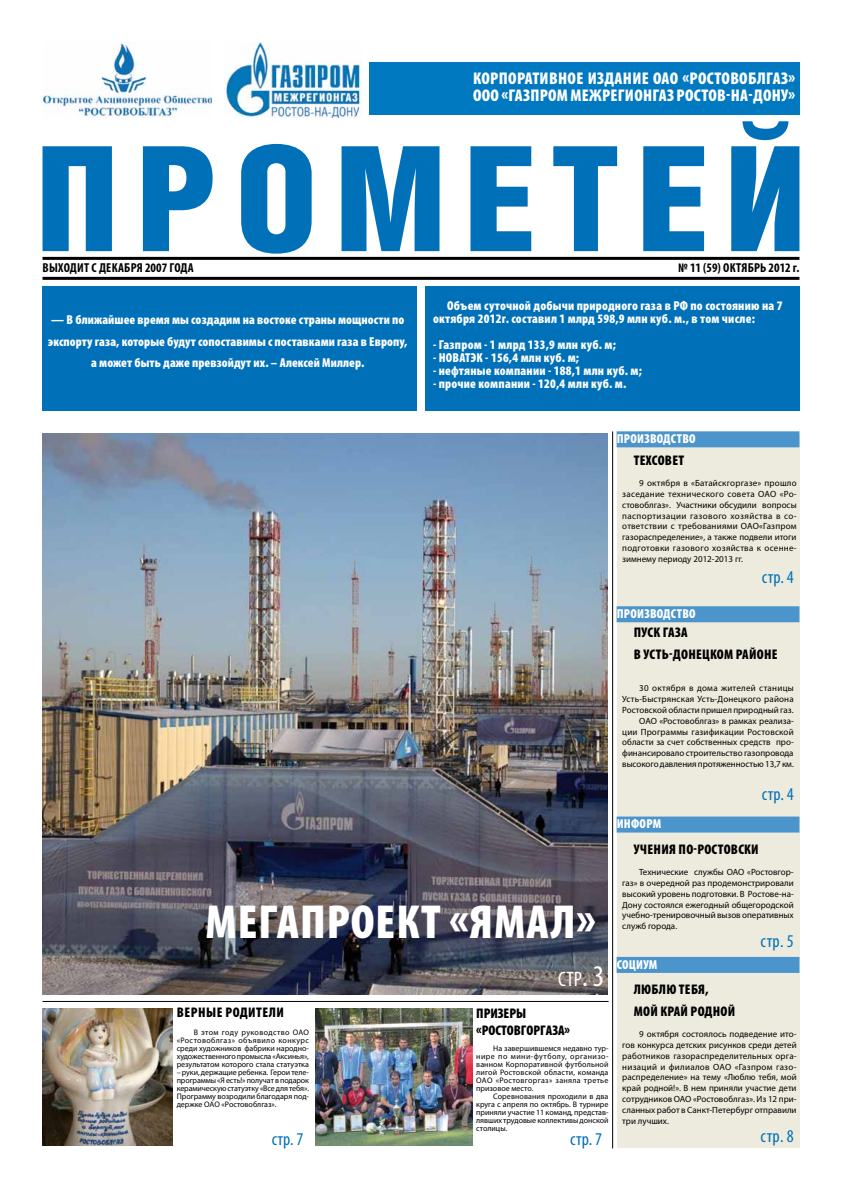
<style>
.page{position:relative;width:842px;height:1191px;background:#fff}
.page>*{position:absolute;margin:0;border:0;box-sizing:border-box;transform-origin:0 0}
.t1{font:900 condensed 48px "Myriad Pro";color:#fff}
.t2{font:condensed 21px "Myriad Pro";color:#fff}
.t3{font:condensed 18px "Myriad Pro";letter-spacing:.015em;color:#0071b9}
.t4{font:900 condensed 17px/17px "Myriad Pro";letter-spacing:.035em;color:#fff;text-align:right}
.t5{font:900 condensed 14px/21.6px "Myriad Pro";letter-spacing:.035em;color:#000}
.t6{font:900 condensed 14px/17px "Myriad Pro";letter-spacing:.015em;color:#000}
.t7{font:900 condensed 13px/21.6px "Myriad Pro";letter-spacing:.01em;color:#fff;text-align:center}
.t8{font:700 condensed 13px "Myriad Pro";letter-spacing:.02em;color:#000}
.t9{font:9px/10.8px "Myriad Pro";color:#000;text-align:justify}
.t10{font:8px/8px "Myriad Pro";color:#000;text-align:justify}
.s1{font-size:30px}
</style>
<div class="page">
<div style="left:425px;top:287px;width:375px;height:124px;background:#0071b9"></div>
<div style="left:43px;top:287px;width:374px;height:124px;background:#0071b9"></div>
<hr style="left:43px;top:257px;width:756px;height:3px;background:#000">
<hr style="left:43px;top:277px;width:756px;height:3px;background:#000">
<div style="left:617px;top:434px;width:182px;height:714px;background:#edebdd"></div>
<div style="left:617px;top:431px;width:182px;height:16px;background:#4b95cc"></div>
<div style="left:617px;top:606px;width:182px;height:16px;background:#4b95cc"></div>
<div style="left:617px;top:816px;width:182px;height:16px;background:#4b95cc"></div>
<div style="left:617px;top:957px;width:182px;height:16px;background:#4b95cc"></div>
<hr style="left:612px;top:431px;width:1px;height:717px;background:#000">
<hr style="left:43px;top:1001px;width:566px;height:1px;background:#000">
<img style="left:43px;top:433px;width:564px;height:561px">
<img style="left:43px;top:1009px;width:129px;height:136px">
<div style="left:369px;top:63px;width:430px;height:52px;background:#0079c1"></div>
<svg style="left:43px;top:121px;width:756px;height:133px"></svg>
<img style="left:225px;top:43px;width:137px;height:74px">
<img style="left:43px;top:43px;width:169px;height:74px">
<img style="left:315px;top:1009px;width:158px;height:136px">
<h3 class="t4" style="left:473px;top:71px;width:323px">ВОБЛГАЗ»<br>ООО «Газпром межрегионгаз Ростов-на-Дону»</h3>
<h3 class="t4" style="left:473px;top:71px;width:226px">Корпоративное издание ОАО «РОСТО</h3>
<h3 class="t8" style="left:43px;top:260px;width:153px">ВЫХОДИТ С ДЕКАБРЯ 2007 ГОДА</h3>
<h3 class="t8" style="left:678px;top:260px;width:123px">№ 11 (59) октябрь 2012 г.</h3>
<h3 class="t7" style="left:48px;top:309px;width:361px">— В ближайшее время мы создадим на востоке страны мощности по экспорту газа, которые будут сопоставимы с поставками газа в Европу, а может быть даже превзойдут их. – Алексей Миллер.</h3>
<h3 class="t7" style="left:433px;top:300px;width:351px;line-height:13px;text-align:left">Объем суточной добычи природного газа в РФ по состоянию на 7 октября 2012г. составил 1 млрд 598,9 млн куб. м., в том числе:</h3>
<h3 class="t7" style="left:433px;top:334px;width:184px">- Газпром - 1 млрд 133,9 млн куб. м;</h3>
<h3 class="t7" style="left:433px;top:347px;width:148px">- НО ВАТЭК - 156,4 млн куб. м;</h3>
<h3 class="t7" style="left:433px;top:360px;width:210px">- нефтяные компании - 188,1 млн куб. м;</h3>
<h3 class="t7" style="left:433px;top:373px;width:195px">- прочие компании - 120,4 млн куб. м.</h3>
<h1 class="t1" style="left:205px;top:895px;width:291px">Мегап роект «Ямал</h1>
<h1 class="t1" style="left:577px;top:895px;width:20px">»</h1>
<h2 class="t2" style="left:558px;top:966px;width:48px">стр<span class="s1">. 3</span></h2>
<h3 class="t5" style="left:177px;top:1001px;width:109px">Верные родител и</h3>
<p class="t10" style="left:177px;top:1028px;width:134px;text-indent:17px">В этом году руководство ОАО «Ростовоблгаз» объявило конкурс среди художников фабрики народно&shy;художественного промысла «Аксинья», результатом которого стала статуэтка</p>
<p class="t10" style="left:177px;top:1068px;width:134px">– руки, держащие ребенка. Герои теле&shy;программы «Я есть!» получат в подарок керамическую статуэтку «Все для тебя».<br>Программу возродили благодаря под&shy;держке ОАО «Ростовоблгаз».</p>
<h3 class="t6" style="left:476px;top:1005px;width:95px">Призеры «Ростовгоргаза»</h3>
<p class="t10" style="left:476px;top:1044px;width:134px;text-indent:17px">На завершившемся недавно тур&shy;нире по мини-футболу, организо&shy;ванном Корпоративной футбольной лигой Ростовской области, команда ОАО «Ростовгоргаз» заняла третье призовое место.</p>
<p class="t10" style="left:476px;top:1092px;width:134px;text-indent:17px">Соревнования проходили в два круга с апреля по октябрь. В турнире приняли участие 11 команд, представ&shy;лявших трудовые коллективы донской столицы.</p>
<h3 class="t3" style="left:272px;top:1128px;width:33px">стр. 7</h3>
<h3 class="t3" style="left:570px;top:1128px;width:33px">стр. 7</h3>
<h3 class="t7" style="left:617px;top:428px;width:80px">производство</h3>
<h3 class="t5" style="left:634px;top:449px;width:52px">Техсовет</h3>
<p class="t9" style="left:622px;top:477px;width:176px;text-indent:17px">9 октября в «Батайскгоргазе» прошло заседание технического совета ОАО «Ро&shy;стовоблгаз». Участники обсудили вопросы паспортизации газового хозяйства в со&shy;ответствии с требованиями ОАО«Газпром газораспределение», а также подвели итоги подготовки газового хозяйства к осенне&shy;зимнему периоду 2012-2013 гг.</p>
<h3 class="t3" style="left:762px;top:566px;width:33px">стр. 4</h3>
<h3 class="t7" style="left:617px;top:603px;width:80px">производство</h3>
<h3 class="t5" style="left:634px;top:622px;width:144px">Пуск газа<br>в Усть-Донецком районе</h3>
<p class="t9" style="left:622px;top:683px;width:173px;text-align:right">30 октября в дома жителей станицы Усть-Быстрянская Усть-Донецкого района Ростовской области пришел природный газ.<br>ОАО «Ростовоблгаз» в рамках реализа&shy;ции Программы газификации Ростовской области за счет собственных средств про&shy;финансировало строительство газопровода высокого давления протяженностью 13,7 км.</p>
<h3 class="t3" style="left:762px;top:782px;width:33px">стр. 4</h3>
<h3 class="t7" style="left:617px;top:813px;width:45px">информ</h3>
<h3 class="t5" style="left:634px;top:838px;width:126px">Учения по-ростовски</h3>
<p class="t9" style="left:622px;top:866px;width:173px;text-indent:17px">Технические службы ОАО «Ростовгор&shy;газ» в очередной раз продемонстрировали высокий уровень подготовки. В Ростове-на-Дону состоялся ежегодный общегородской учебно-тренировочный вызов оперативных служб города.</p>
<h3 class="t3" style="left:760px;top:930px;width:35px">стр. 5</h3>
<h3 class="t7" style="left:617px;top:953px;width:41px">социум</h3>
<h3 class="t5" style="left:634px;top:978px;width:103px">Люблю тебя, мой край родной</h3>
<p class="t9" style="left:622px;top:1028px;width:176px;text-indent:17px">9 октября состоялось подведение ито&shy;гов конкурса детских рисунков среди детей работников газораспределительных орга&shy;низаций и филиалов ОАО «Газпром газо&shy;распределение» на тему «Люблю тебя, мой край родной!». В нем приняли участие дети сотрудников ОАО «Ростовоблгаз». Из 12 при&shy;сланных работ в Санкт-Петербург отправили три лучших.</p>
<h3 class="t3" style="left:760px;top:1124px;width:35px">стр. 8</h3>
</div>
